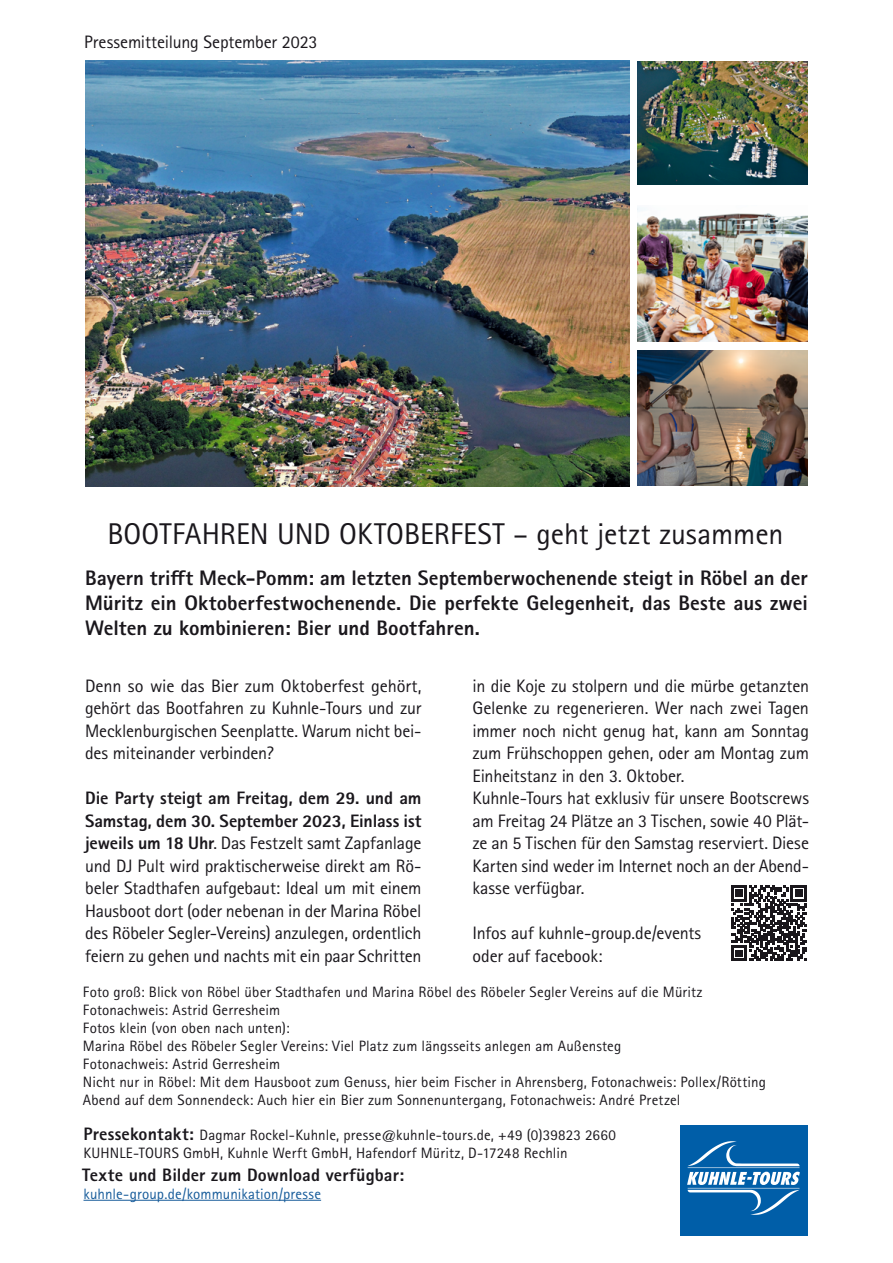
<style>
.page{position:relative;width:893px;height:1263px;background:#fff}
.page>*{position:absolute;margin:0;border:0;box-sizing:border-box;transform-origin:0 0}
.t1{font:30px "Rotis Sans Serif Pro";color:#1a171c}
.t2{font:800 21px/25.2px "Rotis Sans Serif Pro";color:#1a171c;text-align:justify}
.t3{font:18px/22.5px "Rotis Sans Serif Pro";letter-spacing:-.01em;color:#1a171c;text-align:justify}
.t4{font:800 18px "Rotis Sans Serif Pro";letter-spacing:.005em;color:#1a171c}
.t5{font:15px/18px "Rotis Sans Serif Pro";letter-spacing:.01em;color:#1a171c}
.t6{font:15px "Rotis Sans Serif Pro";letter-spacing:.005em;color:#165b9a}
.s1{font-weight:800}
.s2{font-weight:800;font-size:18px}
</style>
<div class="page">
<img style="left:85px;top:61px;width:544px;height:425px">
<svg style="left:608px;top:360px;width:5px;height:5px"></svg>
<img style="left:638px;top:351px;width:170px;height:134px">
<img style="left:638px;top:207px;width:170px;height:135px">
<img style="left:638px;top:62px;width:170px;height:122px">
<div style="left:680px;top:1125px;width:128px;height:111px;background:#005ea8"></div>
<svg style="left:688px;top:1141px;width:111px;height:25px"></svg>
<hr style="left:688px;top:1167px;width:111px;height:1px;background:#fff">
<svg style="left:687px;top:1172px;width:113px;height:43px"></svg>
<hr style="left:84px;top:1200px;width:237px;height:1px;background:#165b9a">
<svg style="left:731px;top:885px;width:76px;height:76px"></svg>
<p class="t3" style="left:84px;top:30px;width:235px">Pressemitteilung September 2023</p>
<h1 class="t1" style="left:107px;top:517px;width:677px">BOOTFAHREN UND OKTOBERFEST – geht jetzt zusammen</h1>
<p class="t2" style="left:85px;top:565px;width:724px">Bayern trifft Meck-Pomm: am letzten Septemberwochenende steigt in Röbel an der Müritz ein Oktoberfestwochenende. Die perfekte Gelegenheit, das Beste aus zwei Welten zu kombinieren: Bier und Bootfahren.</p>
<p class="t3" style="left:85px;top:674px;width:338px">Denn so wie das Bier zum Oktoberfest gehört, gehört das Bootfahren zu Kuhnle-Tours und zur Mecklenburgischen Seenplatte. Warum nicht bei&shy;des miteinander verbinden?</p>
<p class="t3" style="left:85px;top:787px;width:338px"><span class="s1">Die Party steigt am Freitag, dem 29. und am Samstag, dem 30. September 2023, Einlass ist jeweils um 18 Uhr</span>. Das Festzelt samt Zapfanlage und DJ Pult wird praktischerweise direkt am Rö&shy;beler Stadthafen aufgebaut: Ideal um mit einem Hausboot dort (oder nebenan in der Marina Röbel des Röbeler Segler-Vereins) anzulegen, ordentlich feiern zu gehen und nachts mit ein paar Schritten</p>
<p class="t3" style="left:473px;top:674px;width:338px;text-align:left">in die Koje zu stolpern und die mürbe getanzten Gelenke zu regenerieren. Wer nach zwei Tagen immer noch nicht genug hat, kann am Sonntag zum Frühschoppen gehen, oder am Montag zum Einheitstanz in den 3. Oktober.<br>Kuhnle-Tours hat exklusiv für unsere Bootscrews am Freitag 24 Plätze an 3 Tischen, sowie 40 Plät&shy;ze an 5 Tischen für den Samstag reserviert. Diese Karten sind weder im Internet noch an der Abend&shy;kasse verfügbar.</p>
<p class="t3" style="left:473px;top:922px;width:230px">Infos auf kuhnle-group.de/events oder auf facebook:</p>
<p class="t5" style="left:83px;top:983px;width:685px">Foto groß: Blick von Röbel über Stadthafen und Marina Röbel des Röbeler Segler Vereins auf die Müritz Fotonachweis: Astrid Gerresheim<br>Fotos klein (von oben nach unten):<br>Marina Röbel des Röbeler Segler Vereins: Viel Platz zum längsseits anlegen am Außensteg<br>Fotonachweis: Astrid Gerresheim<br>Nicht nur in Röbel: Mit dem Hausboot zum Genuss, hier beim Fischer in Ahrensberg, Fotonachweis: Pollex/Rötting Abend auf dem Sonnendeck: Auch hier ein Bier zum Sonnenuntergang, Fotonachweis: André Pretzel</p>
<p class="t5" style="left:83px;top:1126px;width:534px"><span class="s2">Pressekontakt:</span> Dagmar Rockel-Kuhnle, presse@kuhnle-tours.de, +49 (0)39823 2660<br>KUHNLE-TOURS GmbH, Kuhnle Werft GmbH, Hafendorf Müritz, D-17248 Rechlin</p>
<p class="t4" style="left:82px;top:1163px;width:323px">Texte und Bilder zum Download verfügbar:</p>
<p class="t6" style="left:84px;top:1185px;width:239px">kuhnle-group.de/kommunikation/presse</p>
</div>
